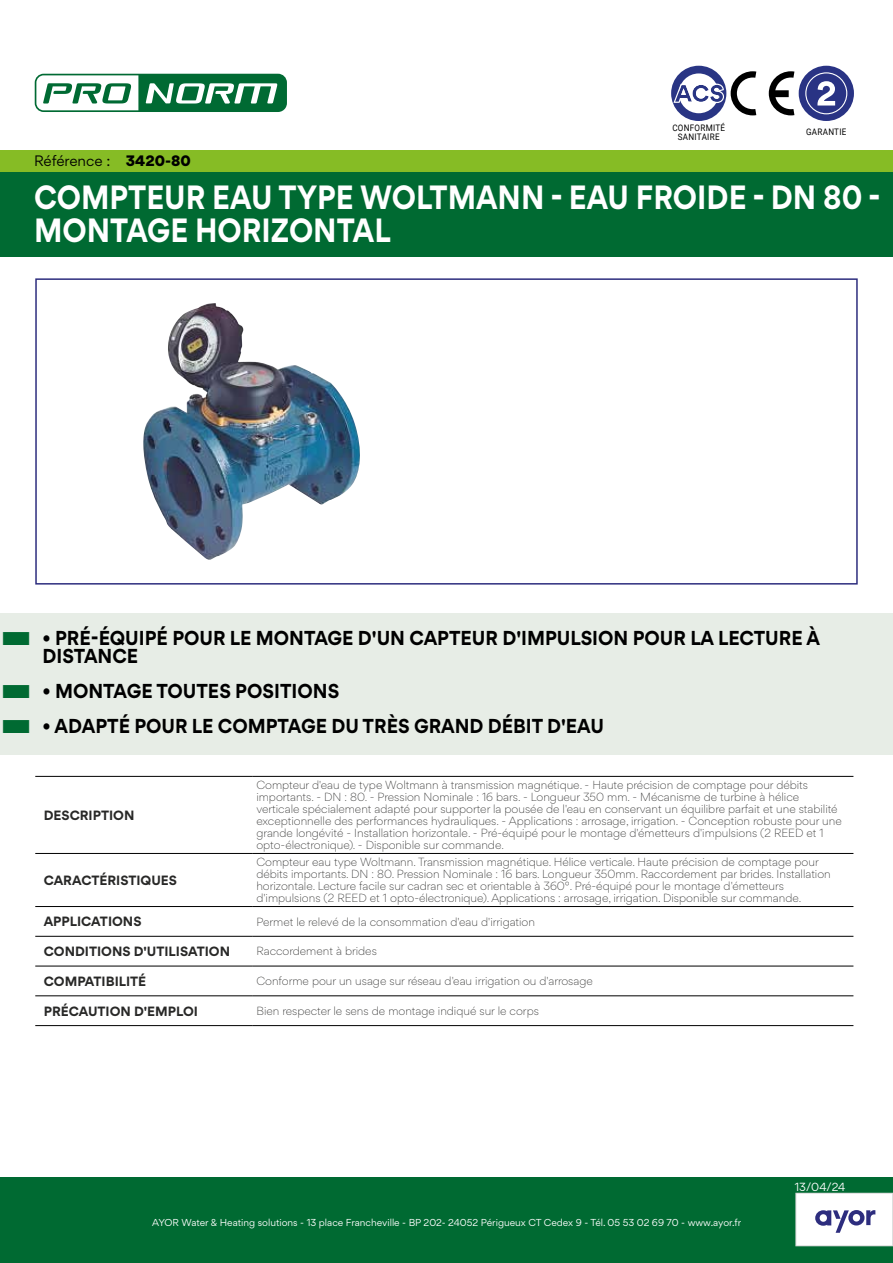
<style>
.page{position:relative;width:893px;height:1263px;background:#fff}
.page>*{position:absolute;margin:0;border:0;box-sizing:border-box;transform-origin:0 0}
.t1{font:700 30px/33px "Gordita";color:#fff;scale:.9 1}
.t2{font:700 18px/18px "Gordita";color:#000;scale:.95 1}
.t3{font:13.5px "Gordita";letter-spacing:-.005em;color:#000}
.t4{font:700 12px "Gordita";color:#282827}
.t5{font:300 10.5px/12px "Gordita";color:#282827}
.t6{font:10.5px "Gordita";color:#fff}
.t7{font:9px "Gordita";color:#fff}
.t8{font:9px/9px "Roboto";letter-spacing:.035em;color:#000;text-align:center;scale:.9 1}
.s1{font-weight:900}
</style>
<div class="page">
<div style="left:0;top:1178px;width:893px;height:85px;background:#006a32"></div>
<div style="left:796px;top:1193px;width:97px;height:53px;background:#fff"></div>
<div style="left:795px;top:1193px;width:98px;height:53px;border:1px solid #dadada"></div>
<img style="left:143px;top:303px;width:217px;height:257px">
<div style="left:0;top:171px;width:893px;height:85px;background:#006a32"></div>
<div style="left:35px;top:278px;width:823px;height:307px;border:2px solid #2d2d7e"></div>
<div style="left:0;top:613px;width:893px;height:72px;background:#e7ede6"></div>
<div style="left:0;top:666px;width:893px;height:54px;background:#e7ede6"></div>
<div style="left:0;top:701px;width:893px;height:54px;background:#e7ede6"></div>
<svg style="left:815px;top:1210px;width:60px;height:23px"></svg>
<div style="left:0;top:150px;width:893px;height:21px;background:#86bc25"></div>
<div style="left:671px;top:66px;width:55px;height:55px;background:#293584;border-radius:50%"></div>
<div style="left:679px;top:73px;width:40px;height:40px;background:#fff;border-radius:50%"></div>
<svg style="left:673px;top:84px;width:51px;height:19px"></svg>
<svg style="left:731px;top:71px;width:25px;height:44px"></svg>
<svg style="left:769px;top:71px;width:25px;height:44px"></svg>
<div style="left:799px;top:66px;width:55px;height:55px;background:#293384;border-radius:50%"></div>
<svg style="left:805px;top:72px;width:42px;height:42px"></svg>
<svg style="left:34px;top:73px;width:253px;height:39px"></svg>
<hr style="left:35px;top:776px;width:217px;height:1px;background:#000">
<hr style="left:252px;top:776px;width:601px;height:1px;background:#000">
<hr style="left:35px;top:853px;width:217px;height:1px;background:#000">
<hr style="left:252px;top:853px;width:601px;height:1px;background:#000">
<hr style="left:35px;top:906px;width:217px;height:1px;background:#000">
<hr style="left:252px;top:906px;width:601px;height:1px;background:#000">
<hr style="left:35px;top:936px;width:217px;height:1px;background:#000">
<hr style="left:252px;top:936px;width:601px;height:1px;background:#000">
<hr style="left:35px;top:966px;width:217px;height:1px;background:#000">
<hr style="left:252px;top:966px;width:601px;height:1px;background:#000">
<hr style="left:35px;top:995px;width:217px;height:1px;background:#000">
<hr style="left:252px;top:995px;width:601px;height:1px;background:#000">
<hr style="left:35px;top:1025px;width:217px;height:1px;background:#000">
<hr style="left:252px;top:1025px;width:601px;height:1px;background:#000">
<p class="t3" style="left:34px;top:151px;width:158px">Référence : <span class="s1">3420-80</span></p>
<p class="t8" style="left:672px;top:122px;width:60px">CONFORMITÉ<br>SANITAIRE</p>
<p class="t8" style="left:806px;top:127px;width:46px">GARANTIE</p>
<h1 class="t1" style="left:34px;top:181px;width:942px">COMPTEUR EAU TYPE WOLTMANN - EAU FROIDE - DN 80 -<br>MONTAGE HORIZONTAL</h1>
<h2 class="t2" style="left:43px;top:629px;width:820px">• PRÉ-ÉQUIPÉ POUR LE MONTAGE D'UN CAPTEUR D'IMPULSION POUR LA LECTURE À<br>DISTANCE</h2>
<h2 class="t2" style="left:43px;top:682px;width:314px">• MONTAGE TOUTES POSITIONS</h2>
<h2 class="t2" style="left:43px;top:717px;width:593px">• ADAPTÉ POUR LE COMPTAGE DU TRÈS GRAND DÉBIT D'EAU</h2>
<p class="t4" style="left:44px;top:805px;width:92px">DESCRIPTION</p>
<p class="t4" style="left:44px;top:871px;width:135px">CARACTÉRISTIQUES</p>
<p class="t5" style="left:256px;top:779px;width:587px">Compteur d'eau de type Woltmann à transmission magnétique. - Haute précision de comptage pour débits importants. - DN : 80. - Pression Nominale : 16 bars. - Longueur 350 mm. - Mécanisme de turbine à hélice verticale spécialement adapté pour supporter la pousée de l'eau en conservant un équilibre parfait et une stabilité exceptionnelle des performances hydrauliques. - Applications : arrosage, irrigation. - Conception robuste pour une grande longévité - Installation horizontale. - Pré-équipé pour le montage d'émetteurs d'impulsions (2 REED et 1 opto-électronique). - Disponible sur commande.</p>
<p class="t5" style="left:256px;top:856px;width:576px">Compteur eau type Woltmann. Transmission magnétique. Hélice verticale. Haute précision de comptage pour débits importants. DN : 80. Pression Nominale : 16 bars. Longueur 350mm. Raccordement par brides. Installation horizontale. Lecture facile sur cadran sec et orientable à 360°. Pré-équipé pour le montage d'émetteurs d'impulsions (2 REED et 1 opto-électronique). Applications : arrosage, irrigation. Disponible sur commande.</p>
<p class="t4" style="left:44px;top:912px;width:99px">APPLICATIONS</p>
<p class="t5" style="left:256px;top:915px;width:280px">Permet le relevé de la consommation d'eau d'irrigation</p>
<p class="t4" style="left:44px;top:942px;width:188px">CONDITIONS D'UTILISATION</p>
<p class="t5" style="left:256px;top:945px;width:122px">Raccordement à brides</p>
<p class="t4" style="left:44px;top:971px;width:104px">COMPATIBILITÉ</p>
<p class="t5" style="left:256px;top:975px;width:338px">Conforme pour un usage sur réseau d'eau irrigation ou d'arrosage</p>
<p class="t4" style="left:44px;top:1001px;width:156px">PRÉCAUTION D'EMPLOI</p>
<p class="t5" style="left:256px;top:1004px;width:284px">Bien respecter le sens de montage indiqué sur le corps</p>
<p class="t7" style="left:152px;top:1216px;width:590px">AYOR Water &amp; Heating solutions - 13 place Francheville - BP 202- 24052 Périgueux CT Cedex 9 - Tél. 05 53 02 69 70 - www.ayor.fr</p>
<p class="t6" style="left:795px;top:1179px;width:52px">13/04/24</p>
</div>
